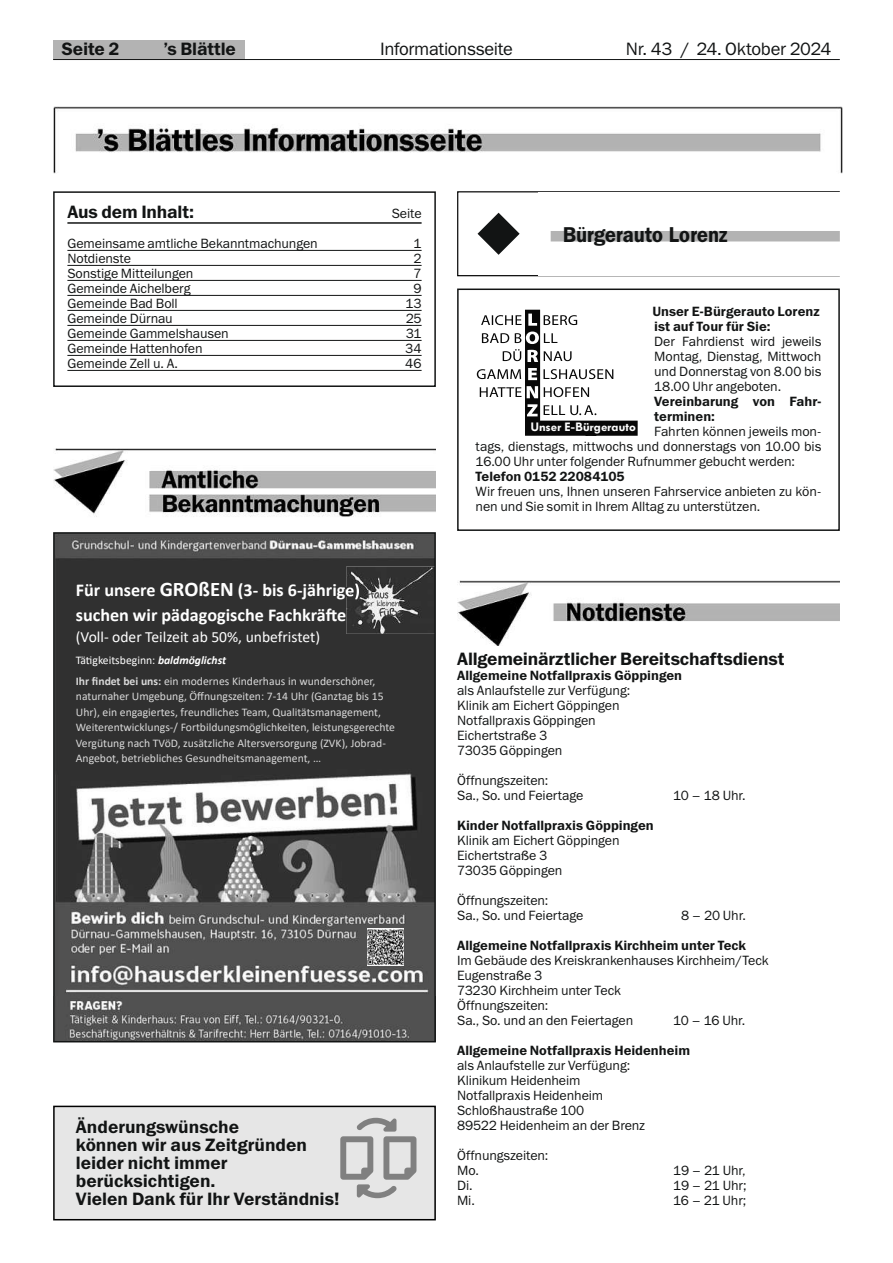
<style>
.page{position:relative;width:893px;height:1263px;background:#fff}
.page>*{position:absolute;margin:0;border:0;box-sizing:border-box;transform-origin:0 0}
.t1{font:21px "Fra Dem";letter-spacing:.03em;color:#121414;scale:.93 1}
.t2{font:700 18.15px/24.8px "Calibri";color:#fff}
.t3{font:18px/18px "Franklin Gothic Demi ITC";letter-spacing:-.005em;color:#121414}
.t4{font:18px "Franklin Gothic Book ITC";letter-spacing:-.02em;color:#121414}
.t5{font:15.6px "Calibri";color:#fff}
.t6{font:13.5px/15px "Franklin Gothic Book ITC";letter-spacing:-.005em;color:#121414}
.t7{font:13.5px/15px "Franklin Gothic Demi ITC";color:#121414}
.t8{font:12px "Fut Dem Bol";letter-spacing:.035em;color:#fff}
.t9{font:11.7px/15.3px "Calibri";color:#d9d9d9}
.s1{font-size:20.7px}
.s2{color:#fff}
.s3{font-weight:700;font-style:italic;color:#fff}
.s4{font-weight:700}
</style>
<div class="page">
<div style="left:53px;top:40px;width:191px;height:20px;background:#b3b3b3"></div>
<hr style="left:53px;top:59px;width:787px;height:1px;background:#121414">
<hr style="left:67px;top:222px;width:355px;height:2px;background:#121414">
<hr style="left:67px;top:250px;width:355px;height:1px;background:#121414">
<hr style="left:67px;top:265px;width:355px;height:1px;background:#121414">
<hr style="left:67px;top:280px;width:355px;height:1px;background:#121414">
<hr style="left:67px;top:295px;width:355px;height:1px;background:#121414">
<hr style="left:67px;top:310px;width:355px;height:1px;background:#121414">
<hr style="left:67px;top:325px;width:355px;height:1px;background:#121414">
<hr style="left:67px;top:340px;width:355px;height:1px;background:#121414">
<hr style="left:67px;top:355px;width:355px;height:1px;background:#121414">
<hr style="left:67px;top:370px;width:355px;height:1px;background:#121414">
<div style="left:53px;top:191px;width:383px;height:196px;border:2px solid #121414"></div>
<img style="left:53px;top:448px;width:383px;height:69px">
<img style="left:56px;top:535px;width:377px;height:504px">
<img style="left:346px;top:566px;width:87px;height:68px">
<svg style="left:346px;top:587px;width:8px;height:9px"></svg>
<img style="left:355px;top:584px;width:4px;height:15px">
<img style="left:367px;top:929px;width:37px;height:36px">
<div style="left:53px;top:532px;width:383px;height:510px;border:2px solid #121414"></div>
<div style="left:457px;top:191px;width:383px;height:85px;border:1px solid #000"></div>
<div style="left:538px;top:192px;width:302px;height:84px;background:#fff"></div>
<div style="left:551px;top:231px;width:289px;height:10px;background:#b3b3b3"></div>
<svg style="left:477px;top:213px;width:43px;height:42px"></svg>
<svg style="left:477px;top:310px;width:161px;height:126px"></svg>
<div style="left:586px;top:425px;width:10px;height:10px;background:#080808"></div>
<div style="left:586px;top:425px;width:10px;height:11px;border:1px solid #080808"></div>
<div style="left:457px;top:289px;width:383px;height:242px;border:2px solid #121414"></div>
<img style="left:457px;top:581px;width:383px;height:64px">
<img style="left:53px;top:106px;width:790px;height:67px">
<div style="left:54px;top:1106px;width:381px;height:114px;background:#e6e6e6"></div>
<div style="left:53px;top:1106px;width:383px;height:114px;border:2px solid #000"></div>
<svg style="left:340px;top:1118px;width:76px;height:80px"></svg>
<h3 class="t3" style="left:62px;top:40px;width:59px">Seite 2</h3>
<h3 class="t3" style="left:163px;top:40px;width:74px">’s Blättle</h3>
<h3 class="t4" style="left:626px;top:38px;width:207px">Nr. 43 / 24. Oktober 2024</h3>
<h3 class="t4" style="left:380px;top:38px;width:134px">Informationsseite</h3>
<h3 class="t3" style="left:67px;top:203px;width:128px">Aus dem Inhalt:</h3>
<p class="t6" style="left:392px;top:206px;width:31px">Seite</p>
<p class="t6" style="left:67px;top:236px;width:252px">Gemeinsame amtliche Bekanntmachungen</p>
<p class="t6" style="left:413px;top:236px;width:10px">1</p>
<p class="t6" style="left:67px;top:251px;width:65px">Notdienste</p>
<p class="t6" style="left:413px;top:251px;width:10px">2</p>
<p class="t6" style="left:67px;top:266px;width:128px">Sonstige Mitteilungen</p>
<p class="t6" style="left:413px;top:266px;width:10px">7</p>
<p class="t6" style="left:67px;top:281px;width:125px">Gemeinde Aichelberg</p>
<p class="t6" style="left:413px;top:281px;width:10px">9</p>
<p class="t6" style="left:67px;top:296px;width:112px">Gemeinde Bad Boll</p>
<p class="t6" style="left:406px;top:296px;width:18px">13</p>
<p class="t6" style="left:67px;top:311px;width:107px">Gemeinde Dürnau</p>
<p class="t6" style="left:406px;top:311px;width:17px">25</p>
<p class="t6" style="left:67px;top:326px;width:163px">Gemeinde Gammelshausen</p>
<p class="t6" style="left:406px;top:326px;width:17px">31</p>
<p class="t6" style="left:67px;top:341px;width:137px">Gemeinde Hattenhofen</p>
<p class="t6" style="left:405px;top:341px;width:18px">34</p>
<p class="t6" style="left:67px;top:356px;width:112px">Gemeinde Zell u. A.</p>
<p class="t6" style="left:405px;top:356px;width:18px">46</p>
<h2 class="t2" style="left:76px;top:578px;width:286px">Für unsere <span class="s1">GROßEN</span> (3- bis 6-jährige) suchen wir pädagogische Fachkräfte</h2>
<p class="t5" style="left:76px;top:626px;width:246px">(Voll- oder Teilzeit ab 50%, unbefristet)</p>
<p class="t9" style="left:76px;top:650px;width:301px;line-height:20.7px"><span class="s2">Tätigkeitsbeginn:</span> <span class="s3">baldmöglichst<br></span><span class="s4">Ihr findet bei uns:</span> ein modernes Kinderhaus in wunderschöner,</p>
<p class="t9" style="left:76px;top:689px;width:321px">naturnaher Umgebung, Öffnungszeiten: 7-14 Uhr (Ganztag bis 15<br>Uhr), ein engagiertes, freundliches Team, Qualitätsmanagement, Weiterentwicklungs-/ Fortbildungsmöglichkeiten, leistungsgerechte Vergütung nach TVöD, zusätzliche Altersversorgung (ZVK), Jobrad-Angebot, betriebliches Gesundheitsmanagement, …</p>
<h3 class="t3" style="left:76px;top:1118px;width:265px">Änderungswünsche<br>können wir aus Zeitgründen leider nicht immer berücksichtigen.<br>Vielen Dank für Ihr Verständnis!</h3>
<h1 class="t1" style="left:563px;top:222px;width:178px">Bürgerauto Lorenz</h1>
<p class="t7" style="left:652px;top:304px;width:169px">Unser E-Bürgerauto Lorenz ist auf Tour für Sie:</p>
<p class="t6" style="left:654px;top:334px;width:169px;text-align:justify">Der Fahrdienst wird jeweils Montag, Dienstag, Mittwoch und Donnerstag von 8.00 bis 18.00 Uhr angeboten.</p>
<p class="t7" style="left:654px;top:394px;width:169px">Vereinbarung von Fahr&shy;terminen:</p>
<p class="t6" style="left:476px;top:424px;width:347px;text-align:justify;text-indent:179px">Fahrten können jeweils mon&shy;tags, dienstags, mittwochs und donnerstags von 10.00 bis 16.00 Uhr unter folgender Rufnummer gebucht werden:</p>
<p class="t7" style="left:476px;top:469px;width:151px">Telefon 0152 22084105</p>
<p class="t6" style="left:476px;top:484px;width:347px">Wir freuen uns, Ihnen unseren Fahrservice anbieten zu kön&shy;nen und Sie somit in Ihrem Alltag zu unterstützen.</p>
<p class="t8" style="left:531px;top:420px;width:106px">Unser E-Bürgerauto</p>
<h3 class="t3" style="left:457px;top:650px;width:329px">Allgemeinärztlicher Bereitschaftsdienst</h3>
<p class="t7" style="left:457px;top:668px;width:227px">Allgemeine Notfallpraxis Göppingen</p>
<p class="t6" style="left:457px;top:683px;width:175px">als Anlaufstelle zur Verfügung:<br>Klinik am Eichert Göppingen<br>Notfallpraxis Göppingen<br>Eichertstraße 3<br>73035 Göppingen</p>
<p class="t6" style="left:457px;top:773px;width:128px">Öffnungszeiten:<br>Sa., So. und Feiertage</p>
<p class="t6" style="left:673px;top:788px;width:74px">10 – 18 Uhr.</p>
<p class="t7" style="left:457px;top:818px;width:198px">Kinder Notfallpraxis Göppingen</p>
<p class="t6" style="left:457px;top:833px;width:164px">Klinik am Eichert Göppingen<br>Eichertstraße 3<br>73035 Göppingen</p>
<p class="t6" style="left:457px;top:893px;width:128px">Öffnungszeiten:<br>Sa., So. und Feiertage</p>
<p class="t6" style="left:681px;top:908px;width:66px">8 – 20 Uhr.</p>
<p class="t7" style="left:457px;top:938px;width:290px">Allgemeine Notfallpraxis Kirchheim unter Teck</p>
<p class="t6" style="left:457px;top:953px;width:313px">Im Gebäude des Kreiskrankenhauses Kirchheim/Teck<br>Eugenstraße 3<br>73230 Kirchheim unter Teck<br>Öffnungszeiten:<br>Sa., So. und an den Feiertagen</p>
<p class="t6" style="left:673px;top:1013px;width:74px">10 – 16 Uhr.</p>
<p class="t7" style="left:457px;top:1043px;width:234px">Allgemeine Notfallpraxis Heidenheim</p>
<p class="t6" style="left:457px;top:1058px;width:190px">als Anlaufstelle zur Verfügung:<br>Klinikum Heidenheim<br>Notfallpraxis Heidenheim<br>Schloßhaustraße 100<br>89522 Heidenheim an der Brenz</p>
<p class="t6" style="left:457px;top:1148px;width:93px">Öffnungszeiten:<br>Mo.</p>
<p class="t6" style="left:673px;top:1163px;width:74px">19 – 21 Uhr,</p>
<p class="t6" style="left:457px;top:1178px;width:17px">Di.</p>
<p class="t6" style="left:673px;top:1178px;width:75px">19 – 21 Uhr;</p>
<p class="t6" style="left:457px;top:1193px;width:19px">Mi.</p>
<p class="t6" style="left:673px;top:1193px;width:75px">16 – 21 Uhr;</p>
</div>
